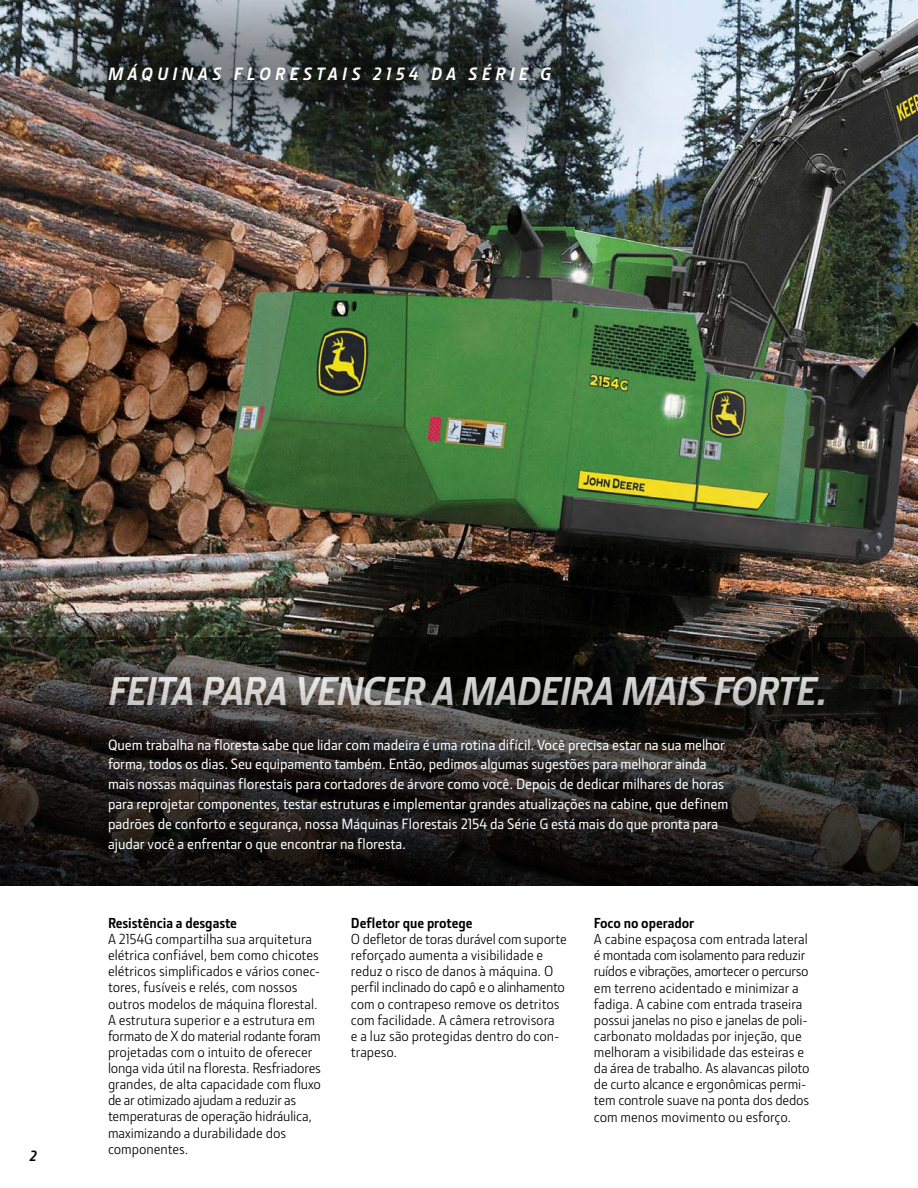
<style>
.page{position:relative;width:918px;height:1188px;background:#fff}
.page>*{position:absolute;margin:0;border:0;box-sizing:border-box;transform-origin:0 0}
.t1{font:italic 700 40.5px "JD Sans Pro";letter-spacing:-.03em;color:#fff}
.t2{font:italic 700 18px "JD Sans Pro";letter-spacing:.24em;color:#fff}
.t3{font:500 15px/19.8px "JD Sans Pro";letter-spacing:-.005em;color:#fff}
.t4{font:italic 700 15px "JD Sans Pro";color:#000}
.t5{font:14.7px/16.2px "JD Sans Pro";letter-spacing:-.01em;color:#000}
.t6{font:700 14.7px "JD Sans Pro";color:#000}
</style>
<div class="page">
<img style="left:0;top:0;width:918px;height:637px">
<svg style="left:0;top:637px;width:918px;height:249px;background:#211e1c"></svg>
<img style="left:0;top:0;width:670px;height:206px">
<p class="t2" style="left:108px;top:62px;width:445px">MÁQUINAS FLORESTAIS 2154 DA SÉRIE G</p>
<p class="t4" style="left:30px;top:1146px;width:9px">2</p>
<h1 class="t1" style="left:108px;top:665px;width:722px">FEITA PARA VENCER A MADEIRA MAIS FORTE.</h1>
<p class="t3" style="left:108px;top:734px;width:622px">Quem trabalha na floresta sabe que lidar com madeira é uma rotina difícil. Você precisa estar na sua melhor forma, todos os dias. Seu equipamento também. Então, pedimos algumas sugestões para melhorar ainda mais nossas máquinas florestais para cortadores de árvore como você. Depois de dedicar milhares de horas para reprojetar componentes, testar estruturas e implementar grandes atualizações na cabine, que definem padrões de conforto e segurança, nossa Máquinas Florestais 2154 da Série G está mais do que pronta para ajudar você a enfrentar o que encontrar na floresta.</p>
<p class="t6" style="left:108px;top:913px;width:131px">Resistência a desgaste</p>
<p class="t5" style="left:108px;top:930px;width:215px">A 2154G compartilha sua arquitetura elétrica confiável, bem como chicotes elétricos simplificados e vários conec&shy;tores, fusíveis e relés, com nossos outros modelos de máquina florestal.<br>A estrutura superior e a estrutura em formato de X do material rodante foram projetadas com o intuito de oferecer longa vida útil na floresta. Resfriadores grandes, de alta capacidade com fluxo de ar otimizado ajudam a reduzir as temperaturas de operação hidráulica, maximizando a durabilidade dos componentes.</p>
<p class="t6" style="left:351px;top:913px;width:123px">Defletor que protege</p>
<p class="t5" style="left:351px;top:931px;width:217px">O defletor de toras durável com suporte reforçado aumenta a visibilidade e reduz o risco de danos à máquina. O perfil inclinado do capô e o alinhamento com o contrapeso remove os detritos com facilidade. A câmera retrovisora<br>e a luz são protegidas dentro do con&shy;trapeso.</p>
<p class="t6" style="left:594px;top:913px;width:102px">Foco no operador</p>
<p class="t5" style="left:594px;top:931px;width:217px">A cabine espaçosa com entrada lateral é montada com isolamento para reduzir ruídos e vibrações, amortecer o percurso em terreno acidentado e minimizar a fadiga. A cabine com entrada traseira possui janelas no piso e janelas de poli&shy;carbonato moldadas por injeção, que melhoram a visibilidade das esteiras e da área de trabalho. As alavancas piloto de curto alcance e ergonômicas permi&shy;tem controle suave na ponta dos dedos com menos movimento ou esforço.</p>
</div>
